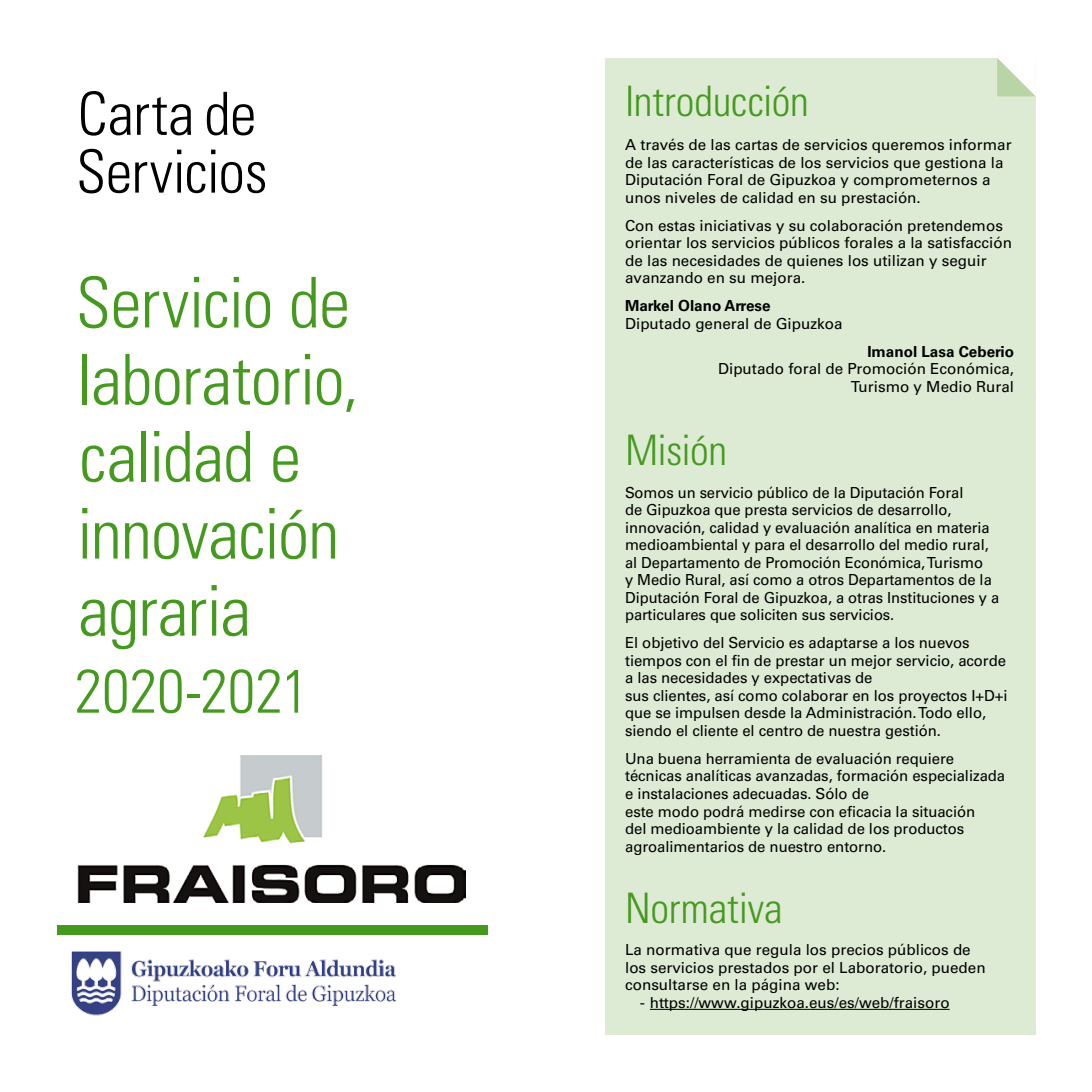
<style>
.page{position:relative;width:1092px;height:1092px;background:#fff}
.page>*{position:absolute;margin:0;border:0;box-sizing:border-box;transform-origin:0 0}
.Titu_sin_rejilla{font:300 condensed 70px/77px "Univers";letter-spacing:-.015em;color:#45991f}
.Titu_sin_rejilla-2{font:300 condensed 61.25px "Univers";color:#45991f}
.SIN_PART{font:300 condensed 59.5px "Univers";letter-spacing:-.005em;color:#000}
.SIN_PART-2{font:300 condensed 42px "Univers";letter-spacing:-.005em;color:#45991f}
.SIN_PART-3{font:15.22px/17.5px "Univers";letter-spacing:-.005em;color:#000}
.SIN_PART-4{font:700 15.22px "Univers";color:#000}
.s1{font-size:15.75px}
</style>
<div class="page">
<div style="left:57px;top:924px;width:431px;height:10px;background:#45991f"></div>
<img style="left:78px;top:755px;width:387px;height:147px">
<img style="left:71px;top:951px;width:325px;height:64px">
<div style="left:605px;top:58px;width:430px;height:976px;background:#ddebd4"></div>
<svg style="left:997px;top:58px;width:38px;height:38px"></svg>
<hr style="left:650px;top:1008px;width:299px;height:1px;background:#000">
<p class="SIN_PART-2" style="left:625px;top:75px;width:185px">Introducción</p>
<p class="SIN_PART" style="left:78px;top:78px;width:180px">Carta de</p>
<p class="SIN_PART" style="left:76px;top:136px;width:193px">Servicios</p>
<p class="SIN_PART-3" style="left:625px;top:136px;width:388px">A través de las cartas de servicios queremos informar de las características de los servicios que gestiona la Diputación Foral de Gipuzkoa y comprometernos a unos niveles de calidad en su prestación.</p>
<p class="SIN_PART-3" style="left:625px;top:217px;width:388px">Con estas iniciativas y su colaboración pretendemos orientar los servicios públicos forales a la satisfacción de las necesidades de quienes los utilizan y seguir avanzando en su mejora.</p>
<p class="SIN_PART-4" style="left:625px;top:297px;width:147px">Markel Olano Arrese</p>
<p class="SIN_PART-3" style="left:625px;top:315px;width:219px">Diputado general de Gipuzkoa</p>
<p class="SIN_PART-4" style="left:867px;top:342px;width:148px">Imanol Lasa Ceberio</p>
<p class="SIN_PART-3" style="left:718px;top:360px;width:297px;text-align:right">Diputado foral de Promoción Económica,<br>Turismo y Medio Rural</p>
<p class="Titu_sin_rejilla" style="left:76px;top:264px;width:283px">Servicio de laboratorio, calidad e innovación agraria</p>
<p class="Titu_sin_rejilla-2" style="left:75px;top:654px;width:235px">2020-2021</p>
<p class="SIN_PART-2" style="left:625px;top:425px;width:103px">Misión</p>
<p class="SIN_PART-3" style="left:625px;top:483px;width:376px">Somos un servicio público de la Diputación Foral<br>de Gipuzkoa que presta servicios de desarrollo, innovación, calidad y evaluación analítica en materia medioambiental y para el desarrollo del medio rural, al Departamento de Promoción Económica, Turismo<br>y Medio Rural, así como a otros Departamentos de la Diputación Foral de Gipuzkoa, a otras Instituciones y a particulares que soliciten sus servicios.</p>
<p class="SIN_PART-3" style="left:625px;top:634px;width:382px">El objetivo del Servicio es adaptarse a los nuevos tiempos con el fin de prestar un mejor servicio, acorde a las necesidades y expectativas de</p>
<p class="SIN_PART-3" style="left:625px;top:686px;width:384px">sus clientes, así como colaborar en los proyectos I+D+i que se impulsen desde la Administración. Todo ello, siendo el cliente el centro de nuestra gestión.</p>
<p class="SIN_PART-3" style="left:625px;top:749px;width:381px">Una buena herramienta de evaluación requiere técnicas analíticas avanzadas, formación especializada e instalaciones adecuadas. Sólo de</p>
<p class="SIN_PART-3" style="left:625px;top:802px;width:351px">este modo podrá medirse con eficacia la situación del medioambiente y la calidad de los productos agroalimentarios de nuestro entorno.</p>
<p class="SIN_PART-2" style="left:625px;top:882px;width:159px">Normativa</p>
<p class="SIN_PART-3" style="left:625px;top:941px;width:362px">La normativa que regula los precios públicos de los servicios prestados por el Laboratorio, pueden consultarse en la página web:</p>
<p class="SIN_PART-3" style="left:640px;top:993px;width:311px"><span class="s1">-</span> https://www.gipuzkoa.eus/es/web/fraisoro</p>
</div>
